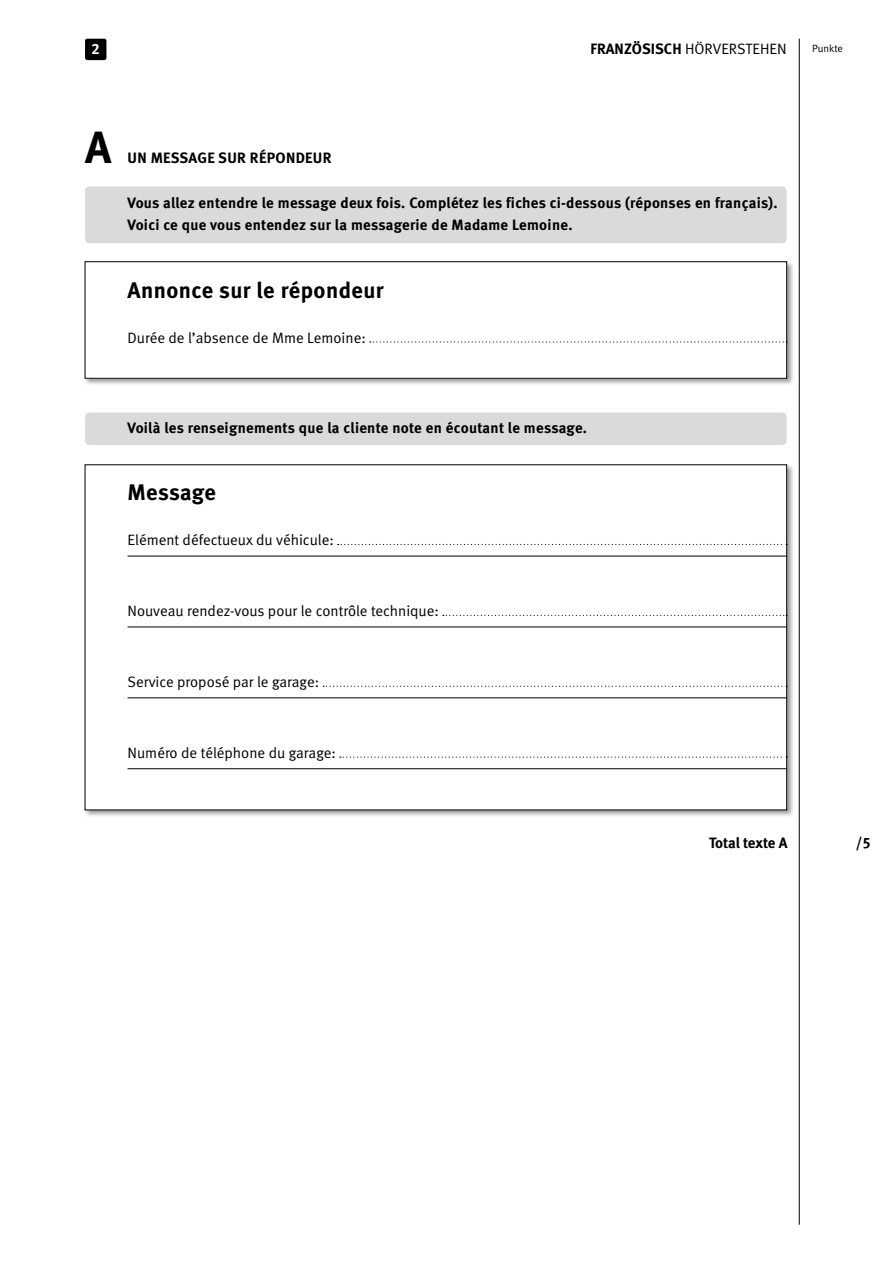
<style>
.page{position:relative;width:893px;height:1263px;background:#fff}
.page>*{position:absolute;margin:0;border:0;box-sizing:border-box;transform-origin:0 0}
.Titel_01_ohne_Linie{font:45px "Meta Bold LF";color:#000}
.Titel_01_ohne_Linie-2{font:22.5px "Meta Bold LF";letter-spacing:.02em;color:#000}
.Titel_01_ohne_Linie-3{font:15px/22.5px "Meta Bold LF";letter-spacing:.02em;color:#000}
.Titel_03{font:15px "Meta Normal LF";color:#000}
.Titel_01_ohne_Linie-4{font:15px "Meta Normal LF";color:#000}
.Text_mit_Linie_unten{font:15px "Meta Bold LF";letter-spacing:-.01em;color:#000}
.t1{font:15px "Meta Bold LF";color:#fff}
.t2{font:10.5px "Meta Normal LF";letter-spacing:-.005em;color:#000}
.s1{font-family:"Meta Bold LF"}
</style>
<div class="page">
<div style="left:85px;top:39px;width:21px;height:21px;background:#000;border-radius:2px"></div>
<hr style="left:799px;top:39px;width:1px;height:1186px;background:#000">
<div style="left:83px;top:260px;width:711px;height:126px;background:#000;opacity:.4"></div>
<div style="left:85px;top:262px;width:702px;height:116px;background:#fff"></div>
<div style="left:85px;top:261px;width:702px;height:117px;border:1px solid #000"></div>
<div style="left:83px;top:463px;width:711px;height:355px;background:#000;opacity:.4"></div>
<div style="left:85px;top:465px;width:702px;height:345px;background:#fff"></div>
<div style="left:85px;top:412px;width:702px;height:33px;background:#dadada;border-radius:4px"></div>
<div style="left:85px;top:186px;width:702px;height:57px;background:#dadada;border-radius:4px"></div>
<hr style="left:128px;top:556px;width:659px;height:1px;background:#000">
<hr style="left:128px;top:627px;width:659px;height:1px;background:#000">
<hr style="left:128px;top:698px;width:659px;height:1px;background:#000">
<hr style="left:128px;top:768px;width:659px;height:1px;background:#000">
<svg style="left:370px;top:341px;width:417px;height:1px"></svg>
<svg style="left:338px;top:544px;width:449px;height:1px"></svg>
<svg style="left:443px;top:615px;width:344px;height:1px"></svg>
<svg style="left:323px;top:686px;width:464px;height:1px"></svg>
<svg style="left:340px;top:756px;width:447px;height:2px"></svg>
<p class="Titel_03" style="left:591px;top:41px;width:198px"><span class="s1">FRANZÖSISCH</span> HÖRVERSTEHEN</p>
<p class="t1" style="left:91px;top:40px;width:10px">2</p>
<p class="t2" style="left:812px;top:43px;width:32px">Punkte</p>
<p class="Titel_01_ohne_Linie" style="left:85px;top:120px;width:28px">A</p>
<p class="Titel_01_ohne_Linie-3" style="left:128px;top:146px;width:205px">UN MESSAGE SUR RÉPONDEUR</p>
<p class="Titel_01_ohne_Linie-3" style="left:128px;top:191px;width:652px">Vous allez entendre le message deux fois. Complétez les fiches ci-dessous (réponses en français).<br>Voici ce que vous entendez sur la messagerie de Madame Lemoine.</p>
<p class="Titel_01_ohne_Linie-2" style="left:128px;top:276px;width:258px">Annonce sur le répondeur</p>
<p class="Titel_01_ohne_Linie-4" style="left:128px;top:329px;width:240px">Durée de l’absence de Mme Lemoine:</p>
<p class="Titel_01_ohne_Linie-3" style="left:128px;top:416px;width:461px">Voilà les renseignements que la cliente note en écoutant le message.</p>
<p class="Titel_01_ohne_Linie-2" style="left:128px;top:479px;width:90px">Message</p>
<p class="Titel_01_ohne_Linie-4" style="left:128px;top:531px;width:208px">Elément défectueux du véhicule:</p>
<p class="Titel_03" style="left:128px;top:602px;width:313px">Nouveau rendez-vous pour le contrôle technique:</p>
<p class="Titel_03" style="left:128px;top:673px;width:193px">Service proposé par le garage:</p>
<p class="Titel_03" style="left:128px;top:744px;width:210px">Numéro de téléphone du garage:</p>
<p class="Text_mit_Linie_unten" style="left:709px;top:834px;width:80px">Total texte A</p>
<p class="Text_mit_Linie_unten" style="left:856px;top:834px;width:16px">/5</p>
</div>
